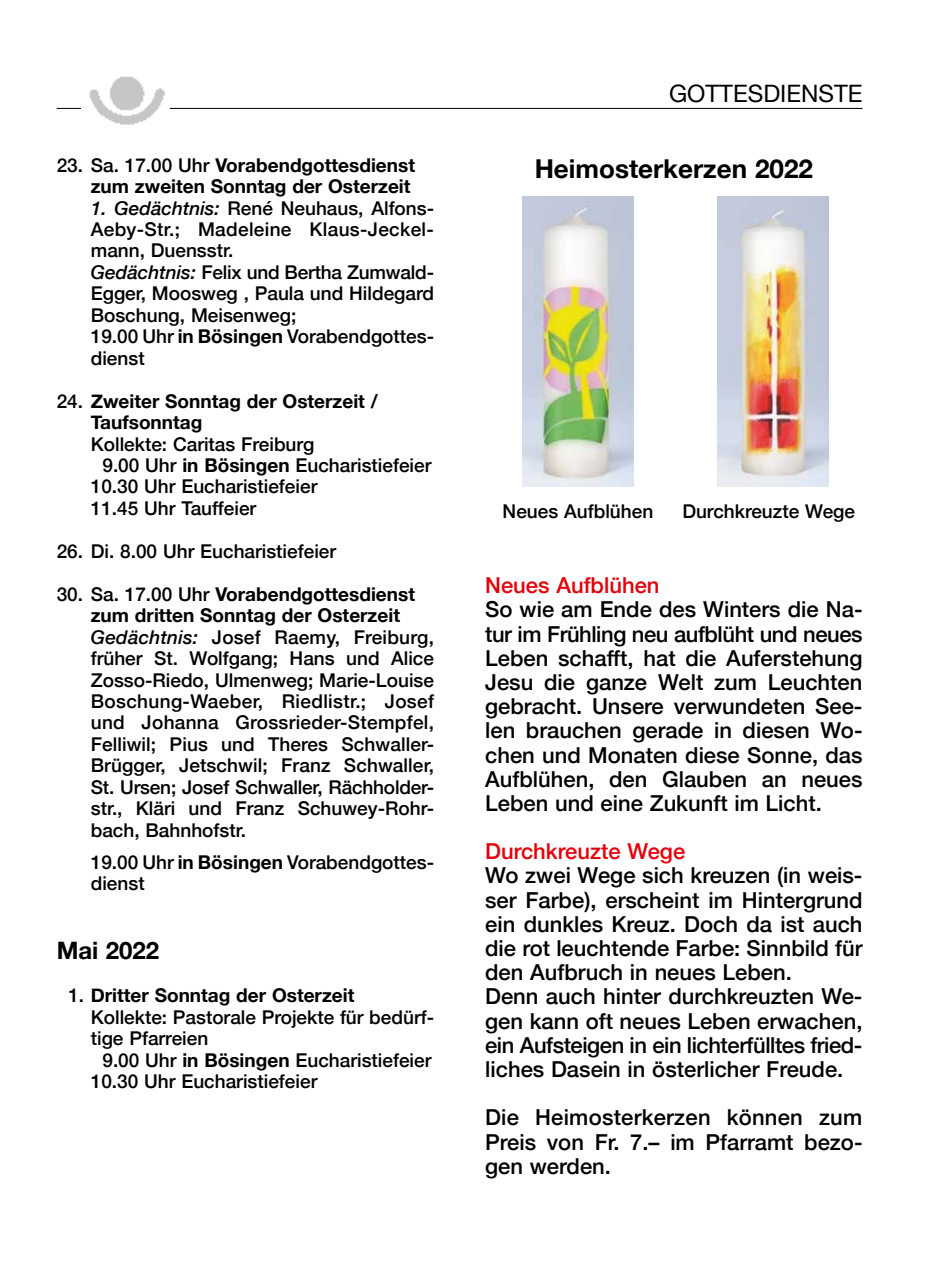
<style>
.page{position:relative;width:942px;height:1276px;background:#fff}
.page>*{position:absolute;margin:0;border:0;box-sizing:border-box;transform-origin:0 0}
.t1{font:700 26px "Helvetica Neue";color:#000}
.t2{font:24px "Helvetica Neue";color:#000}
.t3{font:700 24px "Helvetica Neue";color:#000}
.t4{font:500 22px/24.2px "Helvetica Neue";color:#000}
.t5{font:500 22px "Helvetica Neue";color:#e3000b}
.t6{font:500 19px/21.4px "Helvetica Neue";color:#000}
.t7{font:700 19px/21.4px "Helvetica Neue";color:#000;text-align:right}
.s1{font-weight:500}
.s2{font-style:italic}
.s3{font-weight:700}
</style>
<div class="page">
<hr style="left:57px;top:108px;width:805px;height:1px;background:#000">
<div style="left:81px;top:66px;width:88px;height:73px;background:#fff"></div>
<img style="left:89px;top:76px;width:76px;height:49px">
<img style="left:522px;top:196px;width:111px;height:291px">
<img style="left:717px;top:196px;width:111px;height:291px">
<p class="t7" style="left:57px;top:155px;width:359px"><span class="s1">23. Sa. 17.00 Uhr</span> Vorabendgottesdienst zum zweiten Sonntag der Osterzeit</p>
<p class="t6" style="left:91px;top:196px;width:345px"><span class="s2">1. Gedächtnis:</span> René Neuhaus, Alfons-<br>Aeby-Str.; Madeleine Klaus-Jeckel&shy;mann, Duensstr.<br><span class="s2">Gedächtnis:</span> Felix und Bertha Zumwald-<br>Egger, Moosweg , Paula und Hildegard<br>Boschung, Meisenweg;<br>19.00 Uhr <span class="s3">in Bösingen</span> Vorabendgottes&shy;dienst</p>
<p class="t7" style="left:91px;top:391px;width:288px;text-align:left;text-indent:-34px"><span class="s1">24.</span> Zweiter Sonntag der Osterzeit /<br>Taufsonntag</p>
<p class="t6" style="left:91px;top:431px;width:225px">Kollekte: Caritas Freiburg</p>
<p class="t6" style="left:102px;top:453px;width:330px">9.00 Uhr <span class="s3">in Bösingen</span> Eucharistiefeier</p>
<p class="t6" style="left:91px;top:474px;width:228px">10.30 Uhr Eucharistiefeier</p>
<p class="t6" style="left:91px;top:496px;width:167px">11.45 Uhr Tauffeier</p>
<p class="t6" style="left:57px;top:539px;width:281px">26. Di. 8.00 Uhr Eucharistiefeier</p>
<p class="t6" style="left:91px;top:582px;width:345px;text-indent:-34px">30. Sa. 17.00 Uhr <span class="s3">Vorabendgottesdienst zum dritten Sonntag der Osterzeit </span><span class="s2">Gedächtnis:</span> Josef Raemy, Freiburg, früher St. Wolfgang; Hans und Alice Zosso-Riedo, Ulmenweg; Marie-Louise Boschung-Waeber, Riedlistr.; Josef und Johanna Grossrieder-Stempfel, Felliwil; Pius und Theres Schwaller-Brügger, Jetschwil; Franz Schwaller, St. Ursen; Josef Schwaller, Rächholder--- str., Kläri und Franz Schuwey-Rohr&shy;bach, Bahnhofstr.</p>
<p class="t6" style="left:91px;top:849px;width:343px">19.00 Uhr <span class="s3">in Bösingen</span> Vorabendgottes&shy;dienst</p>
<p class="t3" style="left:57px;top:932px;width:104px">Mai 2022</p>
<p class="t6" style="left:91px;top:983px;width:344px;text-indent:-22px">1. <span class="s3">Dritter Sonntag der Osterzeit<br></span>Kollekte: Pastorale Projekte für bedürf&shy;tige Pfarreien</p>
<p class="t6" style="left:91px;top:1047px;width:342px;text-indent:12px">9.00 Uhr <span class="s3">in Bösingen</span> Eucharistiefeier<br>10.30 Uhr Eucharistiefeier</p>
<p class="t2" style="left:668px;top:76px;width:195px">GOTTESDIENSTE</p>
<h1 class="t1" style="left:534px;top:149px;width:280px">Heimosterkerzen 2022</h1>
<p class="t6" style="left:502px;top:498px;width:152px">Neues Aufblühen</p>
<p class="t6" style="left:682px;top:498px;width:174px">Durchkreuzte Wege</p>
<p class="t5" style="left:485px;top:567px;width:176px">Neues Aufblühen</p>
<p class="t4" style="left:485px;top:595px;width:379px">So wie am Ende des Winters die Na-- tur im Frühling neu aufblüht und neues Leben schafft, hat die Auferstehung Jesu die ganze Welt zum Leuchten gebracht. Unsere verwundeten See&shy;len brauchen gerade in diesen Wo-- chen und Monaten diese Sonne, das Aufblühen, den Glauben an neues Leben und eine Zukunft im Licht.</p>
<p class="t5" style="left:485px;top:833px;width:201px">Durchkreuzte Wege</p>
<p class="t4" style="left:485px;top:861px;width:379px">Wo zwei Wege sich kreuzen (in weis&shy;ser Farbe), erscheint im Hintergrund ein dunkles Kreuz. Doch da ist auch die rot leuchtende Farbe: Sinnbild für den Aufbruch in neues Leben.<br>Denn auch hinter durchkreuzten We-- gen kann oft neues Leben erwachen, ein Aufsteigen in ein lichterfülltes fried&shy;liches Dasein in österlicher Freude.</p>
<p class="t4" style="left:485px;top:1103px;width:379px;text-align:justify">Die Heimosterkerzen können zum Preis von Fr. 7.– im Pfarramt bezo&shy;gen werden.</p>
</div>
